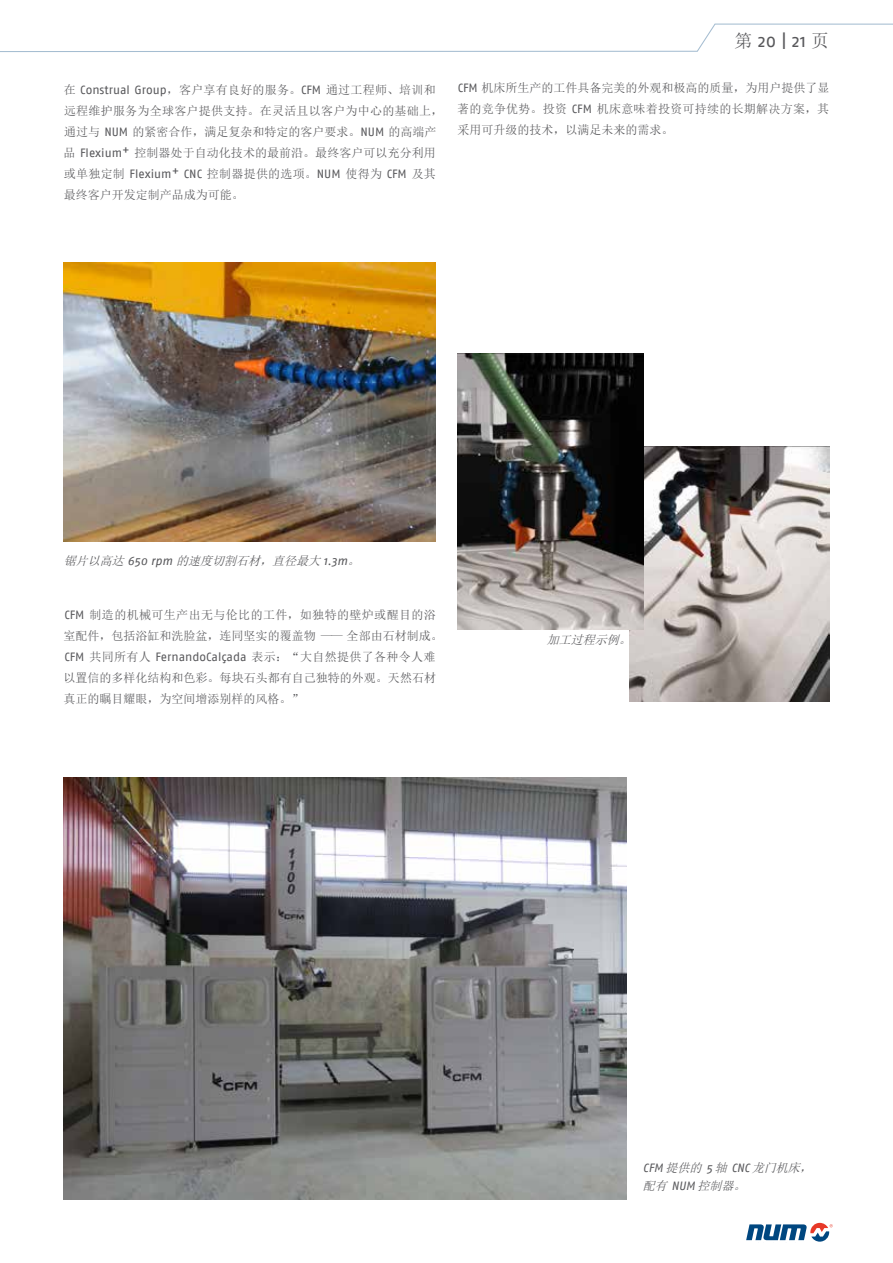
<style>
.page{position:relative;width:893px;height:1263px;background:#fff}
.page>*{position:absolute;margin:0;border:0;box-sizing:border-box;transform-origin:0 0}
.t1{font:18px "Fago No";color:#58585b}
.t2{font:12px/21px "Sim Sun";letter-spacing:.005em;color:#58585b}
.t3{font:italic 12px/18px "Sim Sun";color:#58585b}
.s1{font-family:"Fago No"}
.s2{font-family:"Sim Sun"}
</style>
<div class="page">
<svg style="left:0;top:23px;width:893px;height:29px"></svg>
<svg style="left:746px;top:1223px;width:87px;height:18px"></svg>
<img style="left:64px;top:777px;width:562px;height:422px">
<img style="left:64px;top:263px;width:372px;height:279px">
<img style="left:629px;top:446px;width:200px;height:255px">
<img style="left:457px;top:353px;width:186px;height:277px">
<p class="t2" style="left:64px;top:79px;width:381px">在 <span class="s1">Construal Group</span>，客户享有良好的服务。<span class="s1">CFM</span> 通过工程师、培训和远程维护服务为全球客户提供支持。在灵活且以客户为中心的基础上，通过与 <span class="s1">NUM</span> 的紧密合作，满足复杂和特定的客户要求。<span class="s1">NUM</span> 的高端产品 <span class="s1">Flexium</span><sup>+</sup> 控制器处于自动化技术的最前沿。最终客户可以充分利用或单独定制 <span class="s1">Flexium</span><sup>+</sup> <span class="s1">CNC</span> 控制器提供的选项。<span class="s1">NUM</span> 使得为 <span class="s1">CFM</span> 及其最终客户开发定制产品成为可能。</p>
<h1 class="t1" style="left:734px;top:31px;width:96px"><span class="s2">第</span> 20 | 21 <span class="s2">页</span></h1>
<p class="t2" style="left:457px;top:77px;width:374px;text-align:justify"><span class="s1">CFM</span> 机床所生产的工件具备完美的外观和极高的质量，为用户提供了显著的竞争优势。投资 <span class="s1">CFM</span> 机床意味着投资可持续的长期解决方案，其采用可升级的技术，以满足未来的需求。</p>
<p class="t3" style="left:64px;top:552px;width:300px">锯片以高达 <span class="s1">6 5 0 r p m</span> 的速度切割石材，直径最大 <span class="s1">1 . 3 m</span> 。</p>
<p class="t2" style="left:63px;top:604px;width:381px"><span class="s1">CFM</span> 制造的机械可生产出无与伦比的工件，如独特的壁炉或醒目的浴室配件，包括浴缸和洗脸盆，连同坚实的覆盖物 —— 全部由石材制成。<span class="s1">CFM</span> 共同所有人 <span class="s1">FernandoCalçada</span> 表示：“大自然提供了各种令人难以置信的多样化结构和色彩。每块石头都有自己独特的外观。天然石材真正的瞩目耀眼，为空间增添别样的风格。”</p>
<p class="t3" style="left:547px;top:631px;width:89px">加工过程示例。</p>
<p class="t3" style="left:643px;top:1158px;width:174px"><span class="s1">C F M</span> 提供的 <span class="s1">5</span> 轴 <span class="s1">C N C</span> 龙门机床，配有 <span class="s1">N U M</span> 控制器。</p>
</div>
